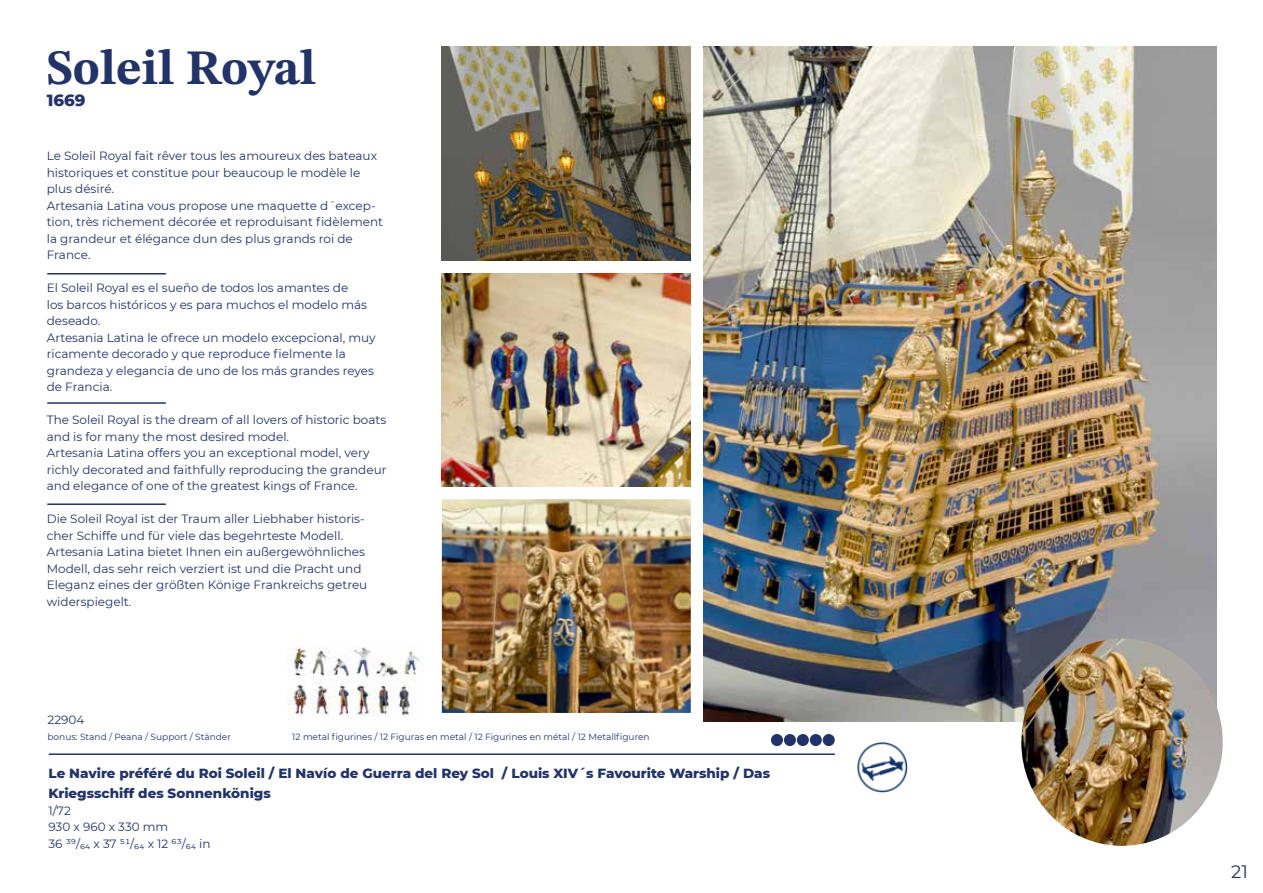
<style>
.page{position:relative;width:1263px;height:893px;background:#fff}
.page>*{position:absolute;margin:0;border:0;box-sizing:border-box;transform-origin:0 0}
.t1{font:49.5px "STIX Two Text";color:#223367}
.t2{font:18px "Montserrat";color:#24335c}
.t3{font:800 16.5px "Montserrat";color:#233369}
.t4{font:800 13.5px/19.8px "Montserrat";color:#233369}
.t5{font:12px/16.5px "Montserrat";color:#233369}
.t6{font:9px "Montserrat";color:#233369}
</style>
<div class="page">
<hr style="left:47px;top:273px;width:119px;height:1px;background:#223367">
<hr style="left:47px;top:402px;width:119px;height:2px;background:#223367">
<hr style="left:47px;top:503px;width:119px;height:2px;background:#223367">
<hr style="left:49px;top:753px;width:786px;height:2px;background:#223367">
<div style="left:772px;top:735px;width:10px;height:10px;background:#203269;border-radius:50%"></div>
<div style="left:771px;top:734px;width:12px;height:12px;border:2px solid #203269;border-radius:50%"></div>
<div style="left:785px;top:735px;width:10px;height:10px;background:#203269;border-radius:50%"></div>
<div style="left:784px;top:734px;width:12px;height:12px;border:2px solid #203269;border-radius:50%"></div>
<div style="left:798px;top:735px;width:10px;height:10px;background:#203269;border-radius:50%"></div>
<div style="left:797px;top:734px;width:12px;height:12px;border:2px solid #203269;border-radius:50%"></div>
<div style="left:810px;top:735px;width:11px;height:10px;background:#203269;border-radius:50%"></div>
<div style="left:810px;top:734px;width:12px;height:12px;border:2px solid #203269;border-radius:50%"></div>
<div style="left:823px;top:735px;width:11px;height:10px;background:#203269;border-radius:50%"></div>
<div style="left:823px;top:734px;width:12px;height:12px;border:2px solid #203269;border-radius:50%"></div>
<img style="left:703px;top:47px;width:513px;height:674px">
<img style="left:442px;top:47px;width:249px;height:213px">
<img style="left:442px;top:273px;width:249px;height:214px">
<img style="left:442px;top:499px;width:249px;height:214px">
<img style="left:1021px;top:639px;width:202px;height:207px">
<img style="left:857px;top:742px;width:51px;height:51px">
<img style="left:288px;top:639px;width:135px;height:78px">
<h1 class="t1" style="left:47px;top:33px;width:271px">Soleil Royal</h1>
<h3 class="t3" style="left:47px;top:88px;width:40px">1669</h3>
<p class="t5" style="left:47px;top:147px;width:338px">Le Soleil Royal fait rêver tous les amoureux des bateaux historiques et constitue pour beaucoup le modèle le plus désiré.<br>Artesania Latina vous propose une maquette d´excep&shy;tion, très richement décorée et reproduisant fidèlement la grandeur et élégance dun des plus grands roi de France.</p>
<p class="t5" style="left:47px;top:279px;width:330px">El Soleil Royal es el sueño de todos los amantes de<br>los barcos históricos y es para muchos el modelo más deseado.<br>Artesania Latina le ofrece un modelo excepcional, muy ricamente decorado y que reproduce fielmente la grandeza y elegancia de uno de los más grandes reyes de Francia.</p>
<p class="t5" style="left:47px;top:411px;width:341px">The Soleil Royal is the dream of all lovers of historic boats and is for many the most desired model.<br>Artesania Latina offers you an exceptional model, very richly decorated and faithfully reproducing the grandeur and elegance of one of the greatest kings of France.</p>
<p class="t5" style="left:47px;top:510px;width:322px">Die Soleil Royal ist der Traum aller Liebhaber historis&shy;cher Schiffe und für viele das begehrteste Modell.<br>Artesania Latina bietet Ihnen ein außergewöhnliches Modell, das sehr reich verziert ist und die Pracht und Eleganz eines der größten Könige Frankreichs getreu widerspiegelt.</p>
<p class="t5" style="left:48px;top:711px;width:38px">22904</p>
<p class="t6" style="left:48px;top:731px;width:185px">bonus: Stand / Peana / Support / Ständer</p>
<p class="t6" style="left:292px;top:731px;width:359px">12 metal figurines / 12 Figuras en metal / 12 Figurines en métal / 12 Metallfiguren</p>
<p class="t4" style="left:48px;top:763px;width:723px">Le Navire préféré du Roi Soleil / El Navío de Guerra del Rey Sol / Louis XIV´s Favourite Warship / Das<br>Kriegsschiff des Sonnenkönigs</p>
<p class="t5" style="left:48px;top:802px;width:164px">1/72<br>930 x 960 x 330 mm<br>36 ³⁹/₆₄ x 37 ⁵¹/₆₄ x 12 ⁶³/₆₄ in</p>
<h2 class="t2" style="left:1231px;top:859px;width:18px">21</h2>
</div>
